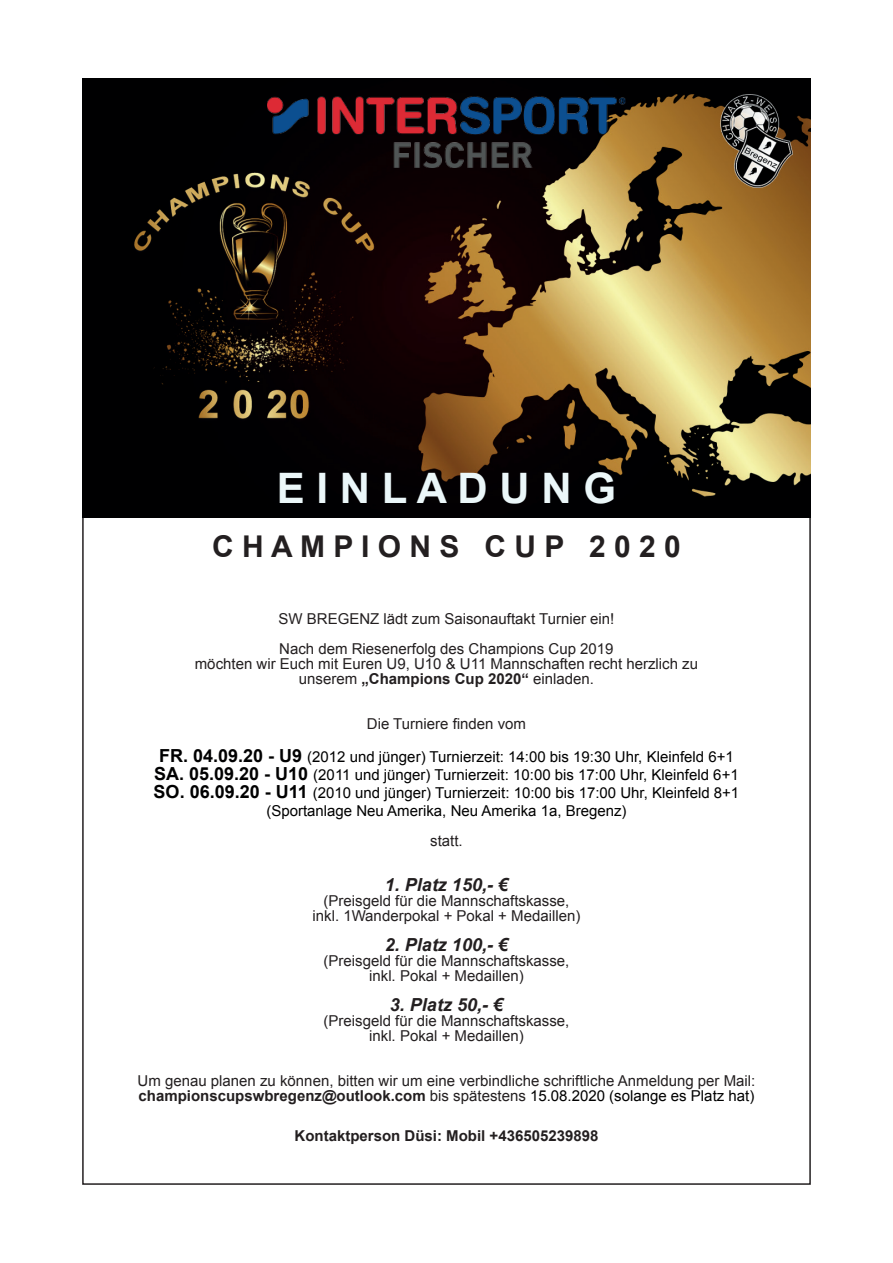
<style>
.page{position:relative;width:893px;height:1263px;background:#fff}
.page>*{position:absolute;margin:0;border:0;box-sizing:border-box;transform-origin:0 0}
.t1{font:700 42px "Arial";color:#ebf7f9}
.t2{font:700 30px "Arial";color:#231f20}
.t3{font:italic 700 18px "Arial";color:#231f20}
.t4{font:15px/15px "Arial";color:#231f20;text-align:center}
.t5{font:15px/18px "Arial";color:#000001;text-align:center}
.t6{font:700 15px "Arial";color:#231f20}
.s1{font-weight:700}
.s2{font-weight:700;font-size:18px}
.s3{color:#000}
</style>
<div class="page">
<img style="left:82px;top:79px;width:729px;height:438px">
<img style="left:267px;top:97px;width:359px;height:71px">
<h1 class="t1" style="left:277px;top:461px;width:341px">E I N L A D U N G</h1>
<h2 class="t2" style="left:212px;top:527px;width:470px">C H A M P I O N S C U P 2 0 2 0</h2>
<p class="t4" style="left:278px;top:604px;width:337px;line-height:30px;text-align:left">SW BREGENZ lädt zum Saisonauftakt Turnier ein!<br>Nach dem Riesenerfolg des Champions Cup 2019</p>
<p class="t4" style="left:195px;top:656px;width:505px">möchten wir Euch mit Euren U9, U10 &amp; U11 Mannschaften recht herzlich zu unserem <span class="s1">„Champions Cup 2020“</span> einladen.</p>
<p class="t4" style="left:367px;top:716px;width:161px">Die Turniere finden vom</p>
<p class="t5" style="left:154px;top:748px;width:587px"><span class="s2">FR. 04.09.20 - U9</span> (2012 und jünger) Turnierzeit: 14:00 bis 19:30 Uhr, Kleinfeld 6+1<br><span class="s2">SA. 05.09.20 - U10</span> (2011 und jünger) Turnierzeit: 10:00 bis 17:00 Uhr, Kleinfeld 6+1<br><span class="s2">SO. 06.09.20 - U11</span> (2010 und jünger) Turnierzeit: 10:00 bis 17:00 Uhr, Kleinfeld 8+1 (Sportanlage Neu Amerika, Neu Amerika 1a, Bregenz)</p>
<p class="t4" style="left:430px;top:833px;width:34px">statt.</p>
<p class="t3" style="left:385px;top:873px;width:125px">1. Platz 150,- €</p>
<p class="t4" style="left:313px;top:893px;width:269px">(Preisgeld für die Mannschaftskasse, inkl. 1Wanderpokal + Pokal + Medaillen)</p>
<p class="t3" style="left:385px;top:933px;width:125px">2. Platz 100,- €</p>
<p class="t4" style="left:323px;top:953px;width:247px">(Preisgeld für die Mannschaftskasse, inkl. Pokal + Medaillen)</p>
<p class="t3" style="left:390px;top:993px;width:115px">3. Platz 50,- €</p>
<p class="t4" style="left:323px;top:1013px;width:247px">(Preisgeld für die Mannschaftskasse, inkl. Pokal + Medaillen)</p>
<p class="t4" style="left:138px;top:1073px;width:619px;text-align:left">Um genau planen zu können, bitten wir um eine verbindliche schriftliche Anmeldung per Mail: <span class="s1">championscupswbregenz@outlook.com</span> bis spätestens <span class="s3">15.08.2020 (solange es Platz hat)</span></p>
<p class="t6" style="left:295px;top:1125px;width:305px">Kontaktperson Düsi: Mobil +436505239898</p>
</div>
